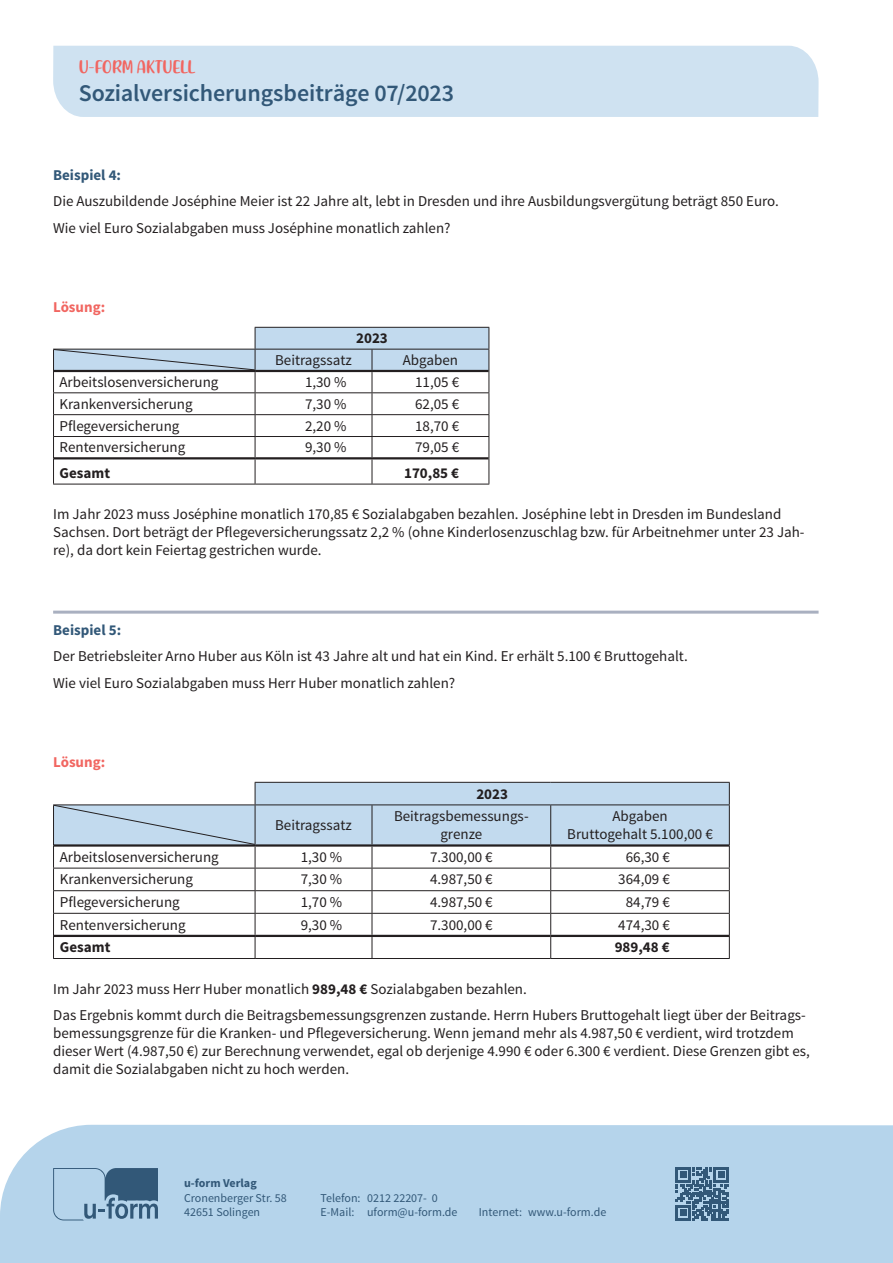
<style>
.page{position:relative;width:893px;height:1263px;background:#fff}
.page>*{position:absolute;margin:0;border:0;box-sizing:border-box;transform-origin:0 0}
.t1{font:600 24px "Source Sans Pro";letter-spacing:-.005em;color:#325878}
.t2{font:17.7px "Friendly Schoolmates";letter-spacing:.01em;color:#f16661}
.t3{font:15px/18px "Source Sans Pro";color:#231f20}
.t4{font:700 15px "Source Sans Pro";color:#231f20}
.t5{font:700 15px "Source Sans Pro";color:#325878}
.t6{font:700 15px "Source Sans Pro";color:#f16661}
.t7{font:12px/14.4px "Source Sans Pro";color:#325878}
.t8{font:700 12px "Source Sans Pro";color:#325878}
.s1{font-weight:700}
</style>
<div class="page">
<div style="left:53px;top:46px;width:766px;height:71px;background:#cfe2f1"></div>
<div style="left:0;top:1125px;width:893px;height:138px;background:#b5d4eb"></div>
<hr style="left:53px;top:611px;width:766px;height:3px;background:#a9b0c0">
<hr style="left:53px;top:484px;width:202px;height:1px;background:#231f20">
<hr style="left:255px;top:484px;width:117px;height:1px;background:#231f20">
<hr style="left:372px;top:484px;width:117px;height:1px;background:#231f20">
<svg style="left:53px;top:327px;width:437px;height:157px"></svg>
<hr style="left:53px;top:958px;width:202px;height:1px;background:#231f20">
<hr style="left:255px;top:958px;width:117px;height:1px;background:#231f20">
<hr style="left:372px;top:958px;width:179px;height:1px;background:#231f20">
<hr style="left:551px;top:958px;width:179px;height:1px;background:#231f20">
<svg style="left:53px;top:782px;width:677px;height:176px"></svg>
<svg style="left:53px;top:1168px;width:105px;height:52px;background:#7d9fba"></svg>
<svg style="left:676px;top:1167px;width:53px;height:53px;background:#5a7e9b"></svg>
<p class="t2" style="left:79px;top:57px;width:117px">U-FORM AKTUELL</p>
<h1 class="t1" style="left:79px;top:78px;width:377px">Sozialversicherungsbeiträge 07/2023</h1>
<p class="t5" style="left:53px;top:165px;width:69px">Beispiel 4:</p>
<p class="t3" style="left:53px;top:188px;width:727px;line-height:26.5px">Die Auszubildende Joséphine Meier ist 22 Jahre alt, lebt in Dresden und ihre Ausbildungsvergütung beträgt 850 Euro.<br>Wie viel Euro Sozialabgaben muss Joséphine monatlich zahlen?</p>
<p class="t6" style="left:53px;top:298px;width:54px">Lösung:</p>
<p class="t4" style="left:356px;top:328px;width:33px">2023</p>
<p class="t3" style="left:275px;top:351px;width:78px">Beitragssatz</p>
<p class="t3" style="left:403px;top:351px;width:57px">Abgaben</p>
<p class="t3" style="left:60px;top:373px;width:160px">Arbeitslosenversicherung</p>
<p class="t3" style="left:305px;top:373px;width:43px">1,30 %</p>
<p class="t3" style="left:415px;top:373px;width:46px">11,05 €</p>
<p class="t3" style="left:60px;top:395px;width:135px">Krankenversicherung</p>
<p class="t3" style="left:305px;top:395px;width:43px">7,30 %</p>
<p class="t3" style="left:415px;top:395px;width:46px">62,05 €</p>
<p class="t3" style="left:60px;top:417px;width:121px">Pflegeversicherung</p>
<p class="t3" style="left:305px;top:417px;width:43px">2,20 %</p>
<p class="t3" style="left:415px;top:417px;width:46px">18,70 €</p>
<p class="t3" style="left:60px;top:439px;width:127px">Rentenversicherung</p>
<p class="t3" style="left:305px;top:439px;width:43px">9,30 %</p>
<p class="t3" style="left:415px;top:439px;width:46px">79,05 €</p>
<p class="t4" style="left:60px;top:463px;width:52px">Gesamt</p>
<p class="t4" style="left:404px;top:463px;width:57px">170,85 €</p>
<p class="t3" style="left:53px;top:506px;width:753px">Im Jahr 2023 muss Joséphine monatlich 170,85 € Sozialabgaben bezahlen. Joséphine lebt in Dresden im Bundesland<br>Sachsen. Dort beträgt der Pflegeversicherungssatz 2,2 % (ohne Kinderlosenzuschlag bzw. für Arbeitnehmer unter 23 Jah&shy;re), da dort kein Feiertag gestrichen wurde.</p>
<p class="t5" style="left:53px;top:620px;width:69px">Beispiel 5:</p>
<p class="t3" style="left:53px;top:643px;width:636px;line-height:26.5px">Der Betriebsleiter Arno Huber aus Köln ist 43 Jahre alt und hat ein Kind. Er erhält 5.100 € Bruttogehalt.<br>Wie viel Euro Sozialabgaben muss Herr Huber monatlich zahlen?</p>
<p class="t6" style="left:53px;top:753px;width:54px">Lösung:</p>
<p class="t4" style="left:476px;top:784px;width:33px">2023</p>
<p class="t3" style="left:275px;top:816px;width:78px">Beitragssatz</p>
<p class="t3" style="left:394px;top:807px;width:136px;text-align:center">Beitragsbemessungs&shy;grenze</p>
<p class="t3" style="left:567px;top:807px;width:147px;text-align:center">Abgaben<br>Bruttogehalt 5.100,00 €</p>
<p class="t3" style="left:60px;top:848px;width:160px">Arbeitslosenversicherung</p>
<p class="t3" style="left:301px;top:848px;width:43px">1,30 %</p>
<p class="t3" style="left:430px;top:848px;width:64px">7.300,00 €</p>
<p class="t3" style="left:626px;top:848px;width:46px">66,30 €</p>
<p class="t3" style="left:60px;top:870px;width:135px">Krankenversicherung</p>
<p class="t3" style="left:301px;top:870px;width:43px">7,30 %</p>
<p class="t3" style="left:430px;top:870px;width:64px">4.987,50 €</p>
<p class="t3" style="left:618px;top:870px;width:53px">364,09 €</p>
<p class="t3" style="left:60px;top:893px;width:121px">Pflegeversicherung</p>
<p class="t3" style="left:301px;top:893px;width:43px">1,70 %</p>
<p class="t3" style="left:430px;top:893px;width:64px">4.987,50 €</p>
<p class="t3" style="left:626px;top:893px;width:46px">84,79 €</p>
<p class="t3" style="left:60px;top:916px;width:127px">Rentenversicherung</p>
<p class="t3" style="left:301px;top:916px;width:43px">9,30 %</p>
<p class="t3" style="left:430px;top:916px;width:64px">7.300,00 €</p>
<p class="t3" style="left:618px;top:916px;width:53px">474,30 €</p>
<p class="t4" style="left:60px;top:937px;width:52px">Gesamt</p>
<p class="t4" style="left:615px;top:937px;width:57px">989,48 €</p>
<p class="t3" style="left:53px;top:976px;width:754px;line-height:26.5px">Im Jahr 2023 muss Herr Huber monatlich <span class="s1">989,48 €</span> Sozialabgaben bezahlen.<br>Das Ergebnis kommt durch die Beitragsbemessungsgrenzen zustande. Herrn Hubers Bruttogehalt liegt über der Beitrags-</p>
<p class="t3" style="left:53px;top:1024px;width:758px">bemessungsgrenze für die Kranken- und Pflegeversicherung. Wenn jemand mehr als 4.987,50 € verdient, wird trotzdem dieser Wert (4.987,50 €) zur Berechnung verwendet, egal ob derjenige 4.990 € oder 6.300 € verdient. Diese Grenzen gibt es, damit die Sozialabgaben nicht zu hoch werden.</p>
<p class="t8" style="left:184px;top:1176px;width:74px">u-form Verlag</p>
<p class="t7" style="left:184px;top:1191px;width:104px">Cronenberger Str. 58<br>42651 Solingen</p>
<p class="t7" style="left:321px;top:1191px;width:138px">Telefon: 0212 22207- 0<br>E-Mail: uform@u-form.de</p>
<p class="t7" style="left:479px;top:1205px;width:129px">Internet: www.u-form.de</p>
</div>
